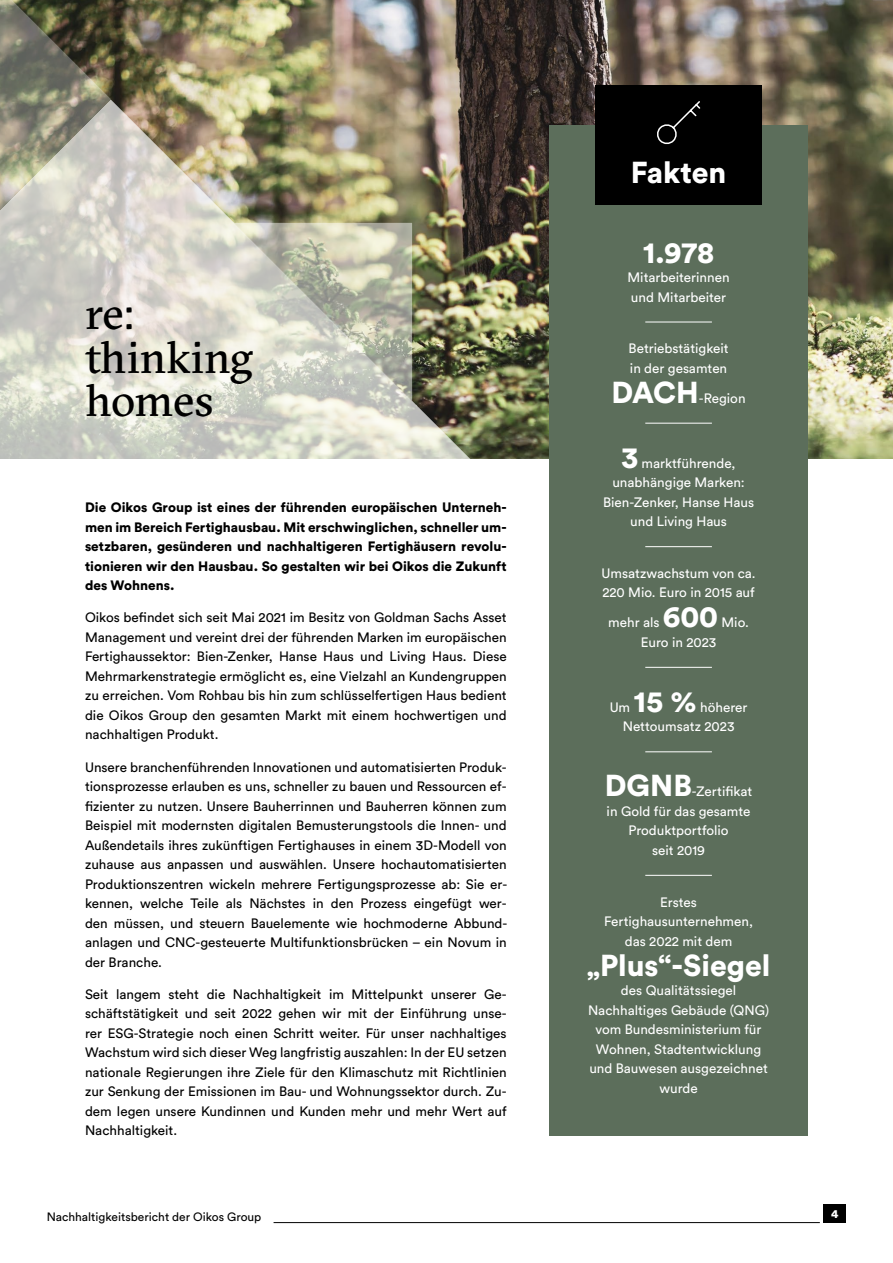
<style>
.page{position:relative;width:893px;height:1263px;background:#fff}
.page>*{position:absolute;margin:0;border:0;box-sizing:border-box;transform-origin:0 0}
.t1{font:45px/43.5px "GT Sectra";letter-spacing:-.01em;color:#000}
.t2{font:900 30px "Circular Std";color:#fff}
.t3{font:13.5px/19.5px "Circular Std";color:#000;text-align:justify}
.t4{font:13.5px/19.5px "Circular Std";color:#fff}
.t5{font:900 13.5px/19.5px "Circular Std";color:#000;text-align:justify}
.t6{font:12px "Circular Std";color:#000}
.t7{font:900 12px "Circular Std";color:#fff}
</style>
<div class="page">
<div style="left:824px;top:1204px;width:22px;height:18px;background:#000"></div>
<hr style="left:274px;top:1222px;width:546px;height:1px;background:#000">
<img style="left:111px;top:0;width:782px;height:459px">
<img style="left:0;top:99px;width:473px;height:360px">
<svg style="left:0;top:0;width:111px;height:223px;background:#939181"></svg>
<svg style="left:234px;top:223px;width:178px;height:178px;background:#c9caba"></svg>
<div style="left:549px;top:125px;width:259px;height:1010px;background:#5c6e5b"></div>
<div style="left:595px;top:85px;width:167px;height:120px;background:#000"></div>
<svg style="left:657px;top:101px;width:44px;height:44px"></svg>
<hr style="left:645px;top:546px;width:67px;height:1px;background:#fff">
<hr style="left:645px;top:667px;width:67px;height:1px;background:#fff">
<hr style="left:645px;top:751px;width:67px;height:1px;background:#fff">
<hr style="left:645px;top:875px;width:67px;height:1px;background:#fff">
<hr style="left:645px;top:423px;width:67px;height:1px;background:#fff">
<hr style="left:645px;top:322px;width:67px;height:1px;background:#fff">
<h2 class="t2" style="left:631px;top:153px;width:97px">Fakten</h2>
<h1 class="t1" style="left:85px;top:292px;width:169px">re: thinking homes</h1>
<p class="t5" style="left:85px;top:497px;width:423px">Die Oikos Group ist eines der führenden europäischen Unterneh&shy;men im Bereich Fertighausbau. Mit erschwinglichen, schneller um&shy;setzbaren, gesünderen und nachhaltigeren Fertighäusern revolu&shy;tionieren wir den Hausbau. So gestalten wir bei Oikos die Zukunft des Wohnens.</p>
<p class="t3" style="left:85px;top:608px;width:423px">Oikos befindet sich seit Mai 2021 im Besitz von Goldman Sachs Asset Management und vereint drei der führenden Marken im europäischen Fertighaussektor: Bien-Zenker, Hanse Haus und Living Haus. Diese Mehrmarkenstrategie ermöglicht es, eine Vielzahl an Kundengruppen zu erreichen. Vom Rohbau bis hin zum schlüsselfertigen Haus bedient die Oikos Group den gesamten Markt mit einem hochwertigen und nachhaltigen Produkt.</p>
<p class="t3" style="left:85px;top:757px;width:424px">Unsere branchenführenden Innovationen und automatisierten Produk&shy;tionsprozesse erlauben es uns, schneller zu bauen und Ressourcen ef&shy;fizienter zu nutzen. Unsere Bauherrinnen und Bauherren können zum Beispiel mit modernsten digitalen Bemusterungstools die Innen- und Außendetails ihres zukünftigen Fertighauses in einem 3D-Modell von zuhause aus anpassen und auswählen. Unsere hochautomatisierten Produktionszentren wickeln mehrere Fertigungsprozesse ab: Sie er&shy;kennen, welche Teile als Nächstes in den Prozess eingefügt wer&shy;den müssen, und steuern Bauelemente wie hochmoderne Abbund&shy;anlagen und CNC-gesteuerte Multifunktionsbrücken – ein Novum in der Branche.</p>
<p class="t3" style="left:85px;top:984px;width:423px">Seit langem steht die Nachhaltigkeit im Mittelpunkt unserer Ge&shy;schäftstätigkeit und seit 2022 gehen wir mit der Einführung unse&shy;rer ESG-Strategie noch einen Schritt weiter. Für unser nachhaltiges Wachstum wird sich dieser Weg langfristig auszahlen: In der EU setzen nationale Regierungen ihre Ziele für den Klimaschutz mit Richtlinien zur Senkung der Emissionen im Bau- und Wohnungssektor durch. Zu&shy;dem legen unsere Kundinnen und Kunden mehr und mehr Wert auf Nachhaltigkeit.</p>
<h2 class="t2" style="left:643px;top:232px;width:73px">1.978</h2>
<p class="t4" style="left:627px;top:267px;width:104px">Mitarbeiterinnen und Mitarbeiter</p>
<p class="t4" style="left:628px;top:339px;width:102px">Betriebstätigkeit in der gesamten</p>
<h2 class="t2" style="left:612px;top:372px;width:89px">DACH</h2>
<p class="t4" style="left:699px;top:388px;width:48px">-Region</p>
<h2 class="t2" style="left:622px;top:437px;width:18px">3</h2>
<p class="t4" style="left:641px;top:453px;width:96px">marktführende,</p>
<p class="t4" style="left:612px;top:473px;width:134px">unabhängige Marken:</p>
<p class="t4" style="left:603px;top:492px;width:153px">Bien-Zenker, Hanse Haus</p>
<p class="t4" style="left:630px;top:512px;width:98px">und Living Haus</p>
<p class="t4" style="left:602px;top:563px;width:156px">Umsatzwachstum von ca.<br>220 Mio. Euro in 2015 auf</p>
<p class="t4" style="left:608px;top:613px;width:53px">mehr als</p>
<h2 class="t2" style="left:663px;top:597px;width:57px">600</h2>
<p class="t4" style="left:721px;top:613px;width:29px">Mio.</p>
<p class="t4" style="left:641px;top:632px;width:77px">Euro in 2023</p>
<p class="t4" style="left:610px;top:697px;width:22px">Um</p>
<h2 class="t2" style="left:634px;top:681px;width:65px">15 %</h2>
<p class="t4" style="left:623px;top:697px;width:126px;text-indent:77px">höherer<br>Nettoumsatz 2023</p>
<h2 class="t2" style="left:605px;top:766px;width:88px">DGNB</h2>
<p class="t4" style="left:692px;top:782px;width:62px">-Zertifikat</p>
<p class="t4" style="left:607px;top:801px;width:145px">in Gold für das gesamte</p>
<p class="t4" style="left:628px;top:821px;width:102px">Produktportfolio</p>
<p class="t4" style="left:652px;top:840px;width:54px">seit 2019</p>
<p class="t4" style="left:604px;top:892px;width:150px;text-align:center">Erstes<br>Fertighausunternehmen, das 2022 mit dem</p>
<h2 class="t2" style="left:587px;top:945px;width:185px">„Plus“-Siegel</h2>
<p class="t4" style="left:588px;top:980px;width:183px;text-align:center">des Qualitätssiegel<br>Nachhaltiges Gebäude (QNG) vom Bundesministerium für<br>Wohnen, Stadtentwicklung und Bauwesen ausgezeichnet wurde</p>
<p class="t6" style="left:47px;top:1209px;width:216px">Nachhaltigkeitsbericht der Oikos Group</p>
<p class="t7" style="left:831px;top:1206px;width:9px">4</p>
</div>
